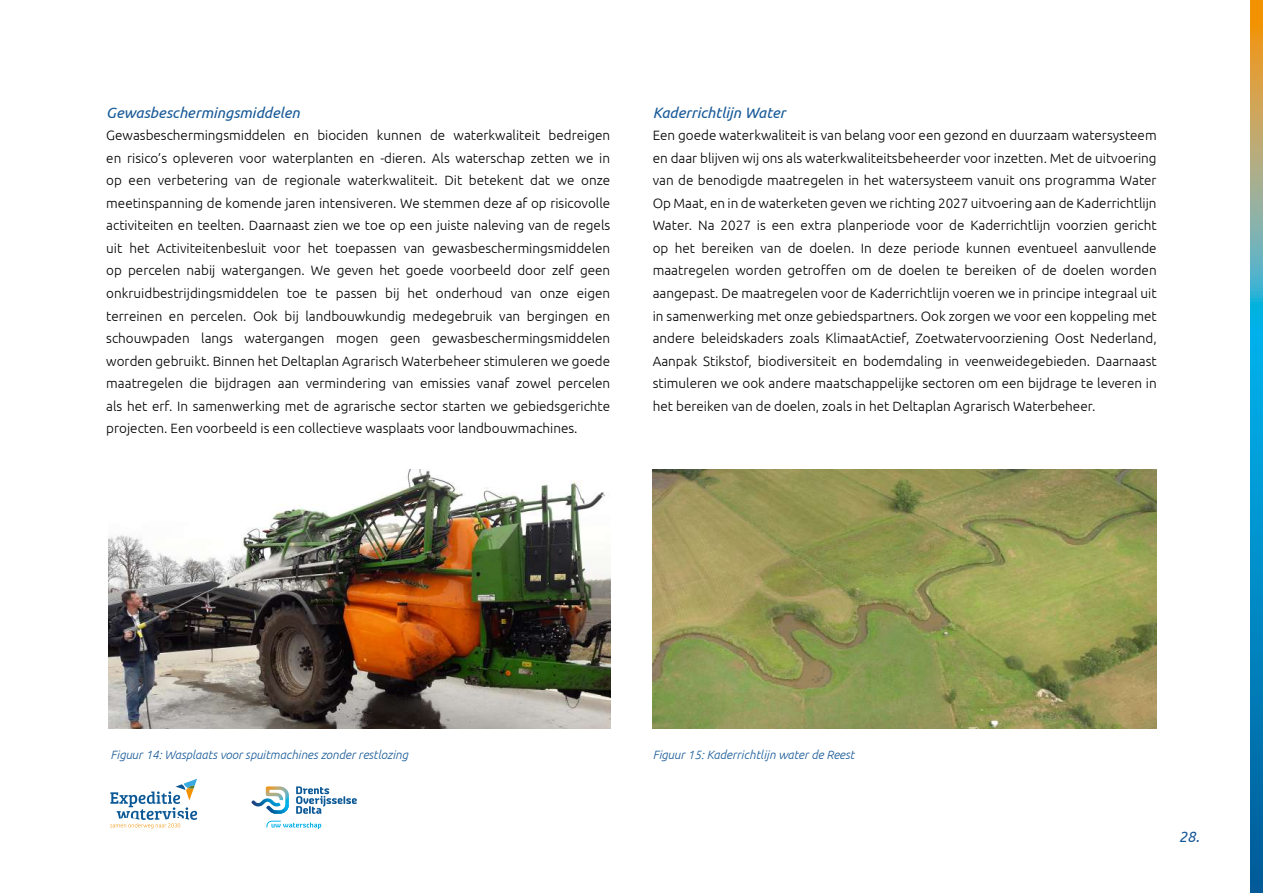
<style>
.page{position:relative;width:1263px;height:893px;background:#fff}
.page>*{position:absolute;margin:0;border:0;box-sizing:border-box;transform-origin:0 0}
.t1{font:italic 15px "Ubuntu";color:#175997}
.t2{font:300 13.5px/22.5px "Ubuntu";color:#000;text-align:justify}
.t3{font:italic 300 12px "Ubuntu";color:#175997}
</style>
<div class="page">
<svg style="left:296px;top:786px;width:61px;height:28px"></svg>
<svg style="left:251px;top:786px;width:38px;height:28px"></svg>
<svg style="left:266px;top:821px;width:55px;height:8px"></svg>
<svg style="left:110px;top:779px;width:87px;height:49px"></svg>
<svg style="left:1250px;top:0;width:13px;height:893px;background:#3a93a9"></svg>
<img style="left:108px;top:470px;width:502px;height:258px">
<img style="left:653px;top:470px;width:504px;height:258px">
<p class="t1" style="left:106px;top:104px;width:195px">Gewasbeschermingsmiddelen</p>
<p class="t2" style="left:106px;top:124px;width:505px">Gewasbeschermingsmiddelen en biociden kunnen de waterkwaliteit bedreigen en risico’s opleveren voor waterplanten en -dieren. Als waterschap zetten we in op een verbetering van de regionale waterkwaliteit. Dit betekent dat we onze meetinspanning de komende jaren intensiveren. We stemmen deze af op risicovolle activiteiten en teelten. Daarnaast zien we toe op een juiste naleving van de regels uit het Activiteitenbesluit voor het toepassen van gewasbeschermingsmiddelen op percelen nabij watergangen. We geven het goede voorbeeld door zelf geen onkruidbestrijdingsmiddelen toe te passen bij het onderhoud van onze eigen terreinen en percelen. Ook bij landbouwkundig medegebruik van bergingen en schouwpaden langs watergangen mogen geen gewasbeschermingsmiddelen worden gebruikt. Binnen het Deltaplan Agrarisch Waterbeheer stimuleren we goede maatregelen die bijdragen aan vermindering van emissies vanaf zowel percelen als het erf. In samenwerking met de agrarische sector starten we gebiedsgerichte projecten. Een voorbeeld is een collectieve wasplaats voor landbouwmachines.</p>
<p class="t1" style="left:653px;top:104px;width:134px">Kaderrichtlijn Water</p>
<p class="t2" style="left:653px;top:124px;width:505px">Een goede waterkwaliteit is van belang voor een gezond en duurzaam watersysteem en daar blijven wij ons als waterkwaliteitsbeheerder voor inzetten. Met de uitvoering van de benodigde maatregelen in het watersysteem vanuit ons programma Water Op Maat, en in de waterketen geven we richting 2027 uitvoering aan de Kaderrichtlijn Water. Na 2027 is een extra planperiode voor de Kaderrichtlijn voorzien gericht op het bereiken van de doelen. In deze periode kunnen eventueel aanvullende maatregelen worden getroffen om de doelen te bereiken of de doelen worden aangepast. De maatregelen voor de Kaderrichtlijn voeren we in principe integraal uit in samenwerking met onze gebiedspartners. Ook zorgen we voor een koppeling met andere beleidskaders zoals KlimaatActief, Zoetwatervoorziening Oost Nederland, Aanpak Stikstof, biodiversiteit en bodemdaling in veenweidegebieden. Daarnaast stimuleren we ook andere maatschappelijke sectoren om een bijdrage te leveren in het bereiken van de doelen, zoals in het Deltaplan Agrarisch Waterbeheer.</p>
<p class="t3" style="left:111px;top:747px;width:299px">Figuur 14: Wasplaats voor spuitmachines zonder restlozing</p>
<p class="t3" style="left:653px;top:747px;width:203px">Figuur 15: Kaderrichtlijn water de Reest</p>
<p class="t1" style="left:1179px;top:828px;width:22px">28.</p>
</div>
